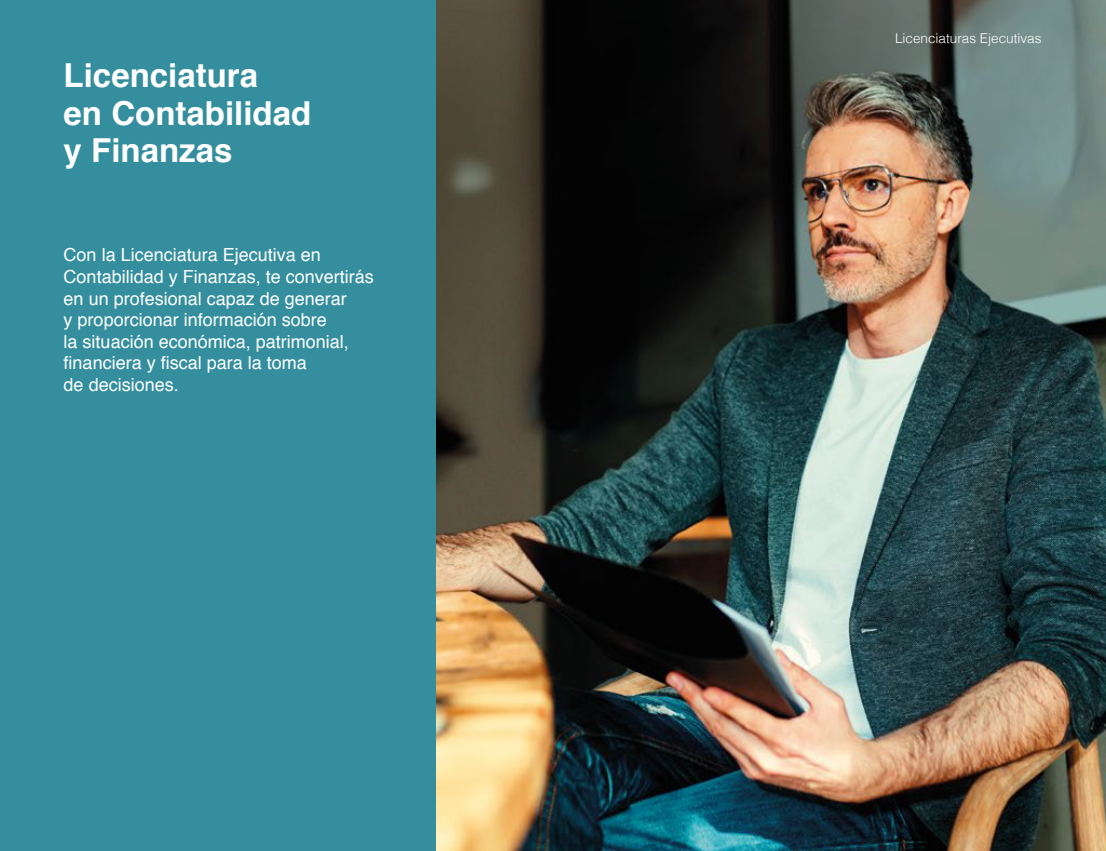
<style>
.page{position:relative;width:1106px;height:851px;background:#fff}
.page>*{position:absolute;margin:0;border:0;box-sizing:border-box;transform-origin:0 0}
.t1{font:700 33px/37.5px "Helvetica";color:#fff}
.t2{font:18px/21.6px "Helvetica";color:#fff}
.t3{font:300 13.5px "Helvetica";color:#fff}
</style>
<div class="page">
<div style="left:0;top:0;width:1106px;height:850px;background:#348e9d"></div>
<img style="left:436px;top:0;width:670px;height:850px">
<h1 class="t1" style="left:64px;top:57px;width:249px">Licenciatura<br>en Contabilidad y Finanzas</h1>
<p class="t2" style="left:64px;top:245px;width:312px">Con la Licenciatura Ejecutiva en<br>Contabilidad y Finanzas, te convertirás en un profesional capaz de generar<br>y proporcionar información sobre<br>la situación económica, patrimonial, financiera y fiscal para la toma<br>de decisiones.</p>
<p class="t3" style="left:895px;top:27px;width:148px">Licenciaturas Ejecutivas</p>
</div>
